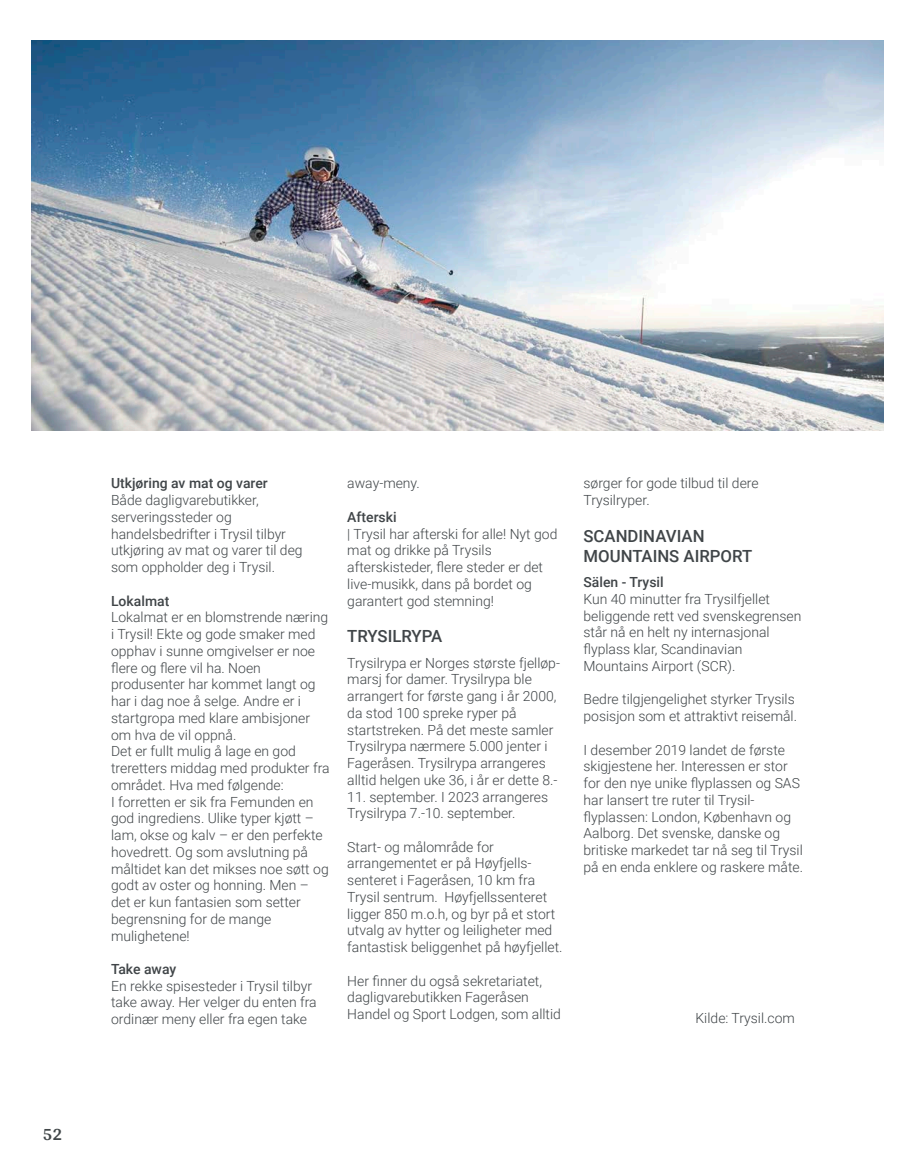
<style>
.page{position:relative;width:915px;height:1172px;background:#fff}
.page>*{position:absolute;margin:0;border:0;box-sizing:border-box;transform-origin:0 0}
.t1{font:700 18px "Arya";color:#414749}
.t2{font:500 16.8px/20.1px "Roboto";color:#404548}
.t3{font:300 13.95px/16.8px "Roboto";color:#404548}
.t4{font:500 13.95px "Roboto";color:#404548}
</style>
<div class="page">
<img style="left:32px;top:41px;width:850px;height:389px">
<p class="t1" style="left:43px;top:1123px;width:21px">52</p>
<p class="t4" style="left:111px;top:474px;width:158px">Utkjøring av mat og varer</p>
<p class="t3" style="left:111px;top:491px;width:193px">Både dagligvarebutikker, serveringssteder og handelsbedrifter i Trysil tilbyr utkjøring av mat og varer til deg som oppholder deg i Trysil.</p>
<p class="t4" style="left:111px;top:591px;width:60px">Lokalmat</p>
<p class="t3" style="left:111px;top:608px;width:220px">Lokalmat er en blomstrende næring i Trysil! Ekte og gode smaker med opphav i sunne omgivelser er noe<br>昀氀ere og 昀氀ere vil ha. Noen produsenter har kommet langt og har i dag noe å selge. Andre er i startgropa med klare ambisjoner om hva de vil oppnå.<br>Det er fullt mulig å lage en god treretters middag med produkter fra området. Hva med følgende:<br>I forretten er sik fra Femunden en god ingrediens. Ulike typer kjøtt – lam, okse og kalv – er den perfekte hovedrett. Og som avslutning på måltidet kan det mikses noe søtt og godt av oster og honning. Men – det er kun fantasien som setter begrensning for de mange mulighetene!</p>
<p class="t4" style="left:111px;top:959px;width:67px">Take away</p>
<p class="t3" style="left:111px;top:977px;width:207px">En rekke spisesteder i Trysil tilbyr take away. Her velger du enten fra ordinær meny eller fra egen take</p>
<p class="t3" style="left:347px;top:474px;width:74px">away-meny.</p>
<p class="t4" style="left:347px;top:507px;width:51px">Afterski</p>
<p class="t3" style="left:347px;top:525px;width:211px">| Trysil har afterski for alle! Nyt god mat og drikke på Trysils afterskisteder, 昀氀ere steder er det live-musikk, dans på bordet og garantert god stemning!</p>
<p class="t2" style="left:347px;top:626px;width:96px">TRYSILRYPA</p>
<p class="t3" style="left:347px;top:654px;width:214px">Trysilrypa er Norges største fjelløp&shy;marsj for damer. Trysilrypa ble arrangert for første gang i år 2000, da stod 100 spreke ryper på startstreken. På det meste samler Trysilrypa nærmere 5.000 jenter i Fageråsen. Trysilrypa arrangeres alltid helgen uke 36, i år er dette 8.-</p>
<p class="t3" style="left:347px;top:788px;width:202px">11. september. I 2023 arrangeres<br>Trysilrypa 7.-10. september.</p>
<p class="t3" style="left:347px;top:838px;width:217px">Start- og målområde for arrangementet er på Høyfjells&shy;senteret i Fageråsen, 10 km fra Trysil sentrum. Høyfjellssenteret ligger 850 m.o.h, og byr på et stort utvalg av hytter og leiligheter med fantastisk beliggenhet på høyfjellet.</p>
<p class="t3" style="left:347px;top:972px;width:215px">Her 昀椀nner du også sekretariatet, dagligvarebutikken Fageråsen<br>Handel og Sport Lodgen, som alltid</p>
<p class="t3" style="left:583px;top:474px;width:177px">sørger for gode tilbud til dere<br>Trysilryper.</p>
<p class="t2" style="left:583px;top:525px;width:170px">SCANDINAVIAN<br>MOUNTAINS AIRPORT</p>
<p class="t4" style="left:583px;top:572px;width:82px">Sälen - Trysil</p>
<p class="t3" style="left:583px;top:590px;width:219px">Kun 40 minutter fra Trysilfjellet beliggende rett ved svenskegrensen står nå en helt ny internasjonal<br>昀氀yplass klar, Scandinavian<br>Mountains Airport (SCR).</p>
<p class="t3" style="left:583px;top:690px;width:215px">Bedre tilgjengelighet styrker Trysils posisjon som et attraktivt reisemål.</p>
<p class="t3" style="left:583px;top:741px;width:221px">I desember 2019 landet de første skigjestene her. Interessen er stor for den nye unike 昀氀yplassen og SAS har lansert tre ruter til Trysil-<br>昀氀yplassen: London, København og Aalborg. Det svenske, danske og britiske markedet tar nå seg til Trysil på en enda enklere og raskere måte.</p>
<p class="t3" style="left:695px;top:1009px;width:101px">Kilde: Trysil.com</p>
</div>
